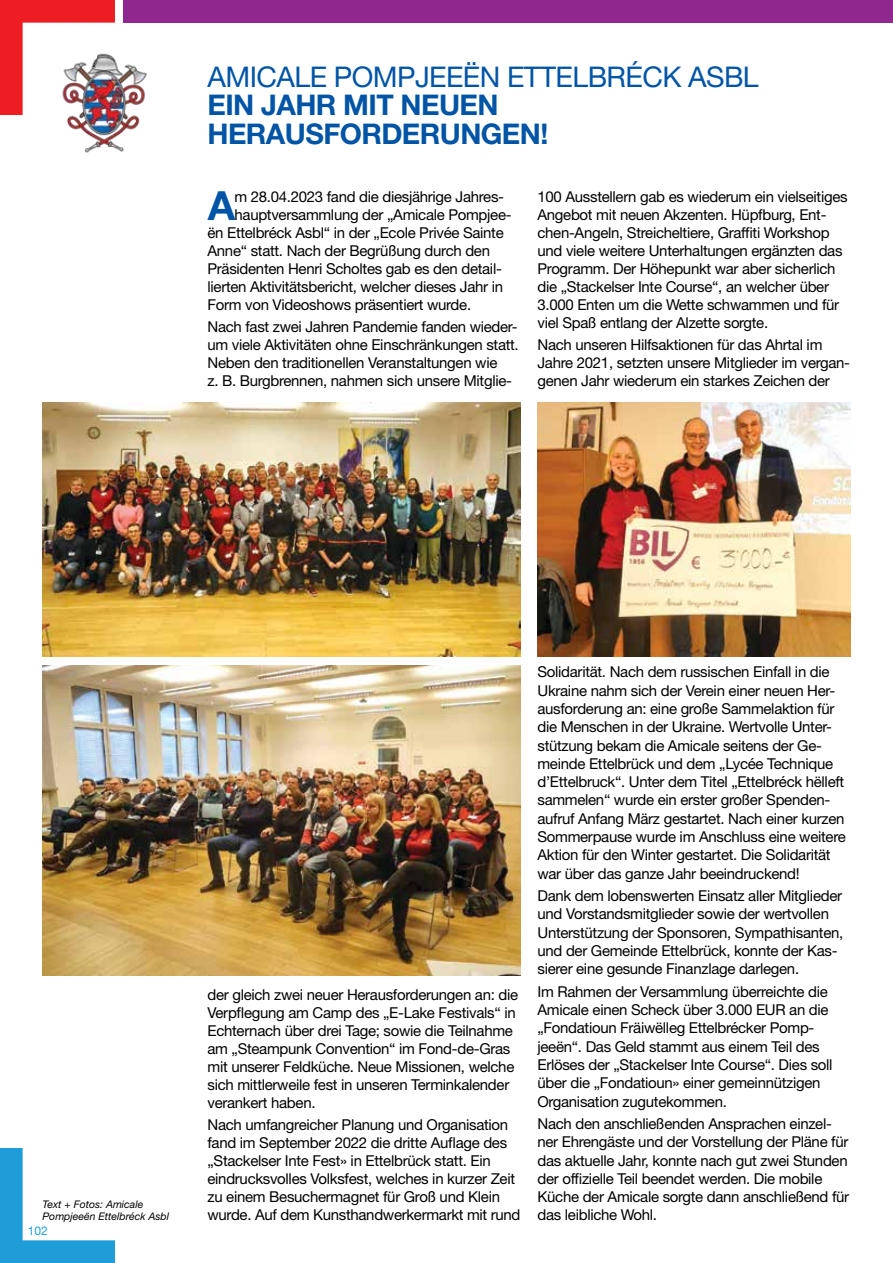
<style>
.page{position:relative;width:893px;height:1263px;background:#fff}
.page>*{position:absolute;margin:0;border:0;box-sizing:border-box;transform-origin:0 0}
.t1{font:700 40.2px "Helvetica Neue LT Std";color:#0054a6}
.t2{font:700 28.5px/28.5px "Helvetica Neue LT Std";letter-spacing:-.02em;color:#0054a6}
.t3{font:28.5px "Helvetica Neue LT Std";letter-spacing:-.02em;color:#0054a6}
.t4{font:15px/18.3px "Helvetica Neue LT Std";letter-spacing:-.02em;color:#000}
.t5{font:12px "Helvetica Neue LT Std";color:#1e9dd8}
.t6{font:italic 10.5px/12.6px "Helvetica Neue LT Std";color:#000}
</style>
<div class="page">
<img style="left:66px;top:59px;width:81px;height:94px">
<svg style="left:0;top:1148px;width:115px;height:115px"></svg>
<svg style="left:0;top:0;width:115px;height:115px"></svg>
<div style="left:123px;top:0;width:770px;height:23px;background:#90278f"></div>
<img style="left:43px;top:403px;width:477px;height:254px">
<img style="left:43px;top:665px;width:477px;height:311px">
<img style="left:537px;top:403px;width:313px;height:254px">
<h2 class="t3" style="left:207px;top:60px;width:553px">AMICALE POMPJEEËN ETTELBRÉCK ASBL</h2>
<h2 class="t2" style="left:207px;top:90px;width:342px">EIN JAHR MIT NEUEN<br>HERAUSFORDERUNGEN!</h2>
<h1 class="t1" style="left:208px;top:181px;width:29px">A</h1>
<p class="t4" style="left:235px;top:187px;width:271px">m 28.04.2023 fand die diesjährige Jahres-</p>
<p class="t4" style="left:235px;top:205px;width:279px">hauptversammlung der „Amicale Pompjee-</p>
<p class="t4" style="left:207px;top:223px;width:298px">ën Ettelbréck Asbl“ in der „Ecole Privée Sainte</p>
<p class="t4" style="left:207px;top:241px;width:284px">Anne“ statt. Nach der Begrüßung durch den</p>
<p class="t4" style="left:207px;top:259px;width:296px">Präsidenten Henri Scholtes gab es den detail-</p>
<p class="t4" style="left:207px;top:277px;width:297px">lierten Aktivitätsbericht, welcher dieses Jahr in</p>
<p class="t4" style="left:207px;top:295px;width:265px">Form von Videoshows präsentiert wurde.</p>
<p class="t4" style="left:207px;top:318px;width:313px">Nach fast zwei Jahren Pandemie fanden wieder&shy;um viele Aktivitäten ohne Einschränkungen statt.<br>Neben den traditionellen Veranstaltungen wie<br>z. B. Burgbrennen, nahmen sich unsere Mitglie-</p>
<p class="t4" style="left:537px;top:188px;width:312px">100 Ausstellern gab es wiederum ein vielseitiges Angebot mit neuen Akzenten. Hüpfburg, Ent&shy;chen-Angeln, Streicheltiere, Graffiti Workshop und viele weitere Unterhaltungen ergänzten das Programm. Der Höhepunkt war aber sicherlich die „Stackelser Inte Course“, an welcher über 3.000 Enten um die Wette schwammen und für viel Spaß entlang der Alzette sorgte.</p>
<p class="t4" style="left:537px;top:336px;width:314px">Nach unseren Hilfsaktionen für das Ahrtal im<br>Jahre 2021, setzten unsere Mitglieder im vergan&shy;genen Jahr wiederum ein starkes Zeichen der</p>
<p class="t6" style="left:43px;top:1198px;width:128px">Text + Fotos: Amicale<br>Pompjeeën Ettelbréck Asbl</p>
<p class="t5" style="left:28px;top:1223px;width:22px">102</p>
<p class="t4" style="left:207px;top:985px;width:312px">der gleich zwei neuer Herausforderungen an: die Verpflegung am Camp des „E-Lake Festivals“ in Echternach über drei Tage; sowie die Teilnahme am „Steampunk Convention“ im Fond-de-Gras mit unserer Feldküche. Neue Missionen, welche sich mittlerweile fest in unseren Terminkalender verankert haben.</p>
<p class="t4" style="left:207px;top:1115px;width:314px">Nach umfangreicher Planung und Organisation fand im September 2022 die dritte Auflage des „Stackelser Inte Fest» in Ettelbrück statt. Ein eindrucksvolles Volksfest, welches in kurzer Zeit zu einem Besuchermagnet für Groß und Klein wurde. Auf dem Kunsthandwerkermarkt mit rund</p>
<p class="t4" style="left:537px;top:663px;width:310px">Solidarität. Nach dem russischen Einfall in die Ukraine nahm sich der Verein einer neuen Her&shy;ausforderung an: eine große Sammelaktion für die Menschen in der Ukraine. Wertvolle Unter&shy;stützung bekam die Amicale seitens der Ge&shy;meinde Ettelbrück und dem „Lycée Technique d’Ettelbruck“. Unter dem Titel „Ettelbréck hëlleft sammelen“ wurde ein erster großer Spenden&shy;aufruf Anfang März gestartet. Nach einer kurzen Sommerpause wurde im Anschluss eine weitere Aktion für den Winter gestartet. Die Solidarität war über das ganze Jahr beeindruckend!</p>
<p class="t4" style="left:537px;top:886px;width:307px">Dank dem lobenswerten Einsatz aller Mitglieder und Vorstandsmitglieder sowie der wertvollen Unterstützung der Sponsoren, Sympathisanten, und der Gemeinde Ettelbrück, konnte der Kas&shy;sierer eine gesunde Finanzlage darlegen.</p>
<p class="t4" style="left:537px;top:982px;width:297px">Im Rahmen der Versammlung überreichte die Amicale einen Scheck über 3.000 EUR an die „Fondatioun Fräiwëlleg Ettelbrécker Pomp&shy;jeeën“. Das Geld stammt aus einem Teil des Erlöses der „Stackelser Inte Course“. Dies soll über die „Fondatioun» einer gemeinnützigen Organisation zugutekommen.</p>
<p class="t4" style="left:537px;top:1114px;width:313px">Nach den anschließenden Ansprachen einzel&shy;ner Ehrengäste und der Vorstellung der Pläne für das aktuelle Jahr, konnte nach gut zwei Stunden der offizielle Teil beendet werden. Die mobile Küche der Amicale sorgte dann anschließend für das leibliche Wohl.</p>
</div>
